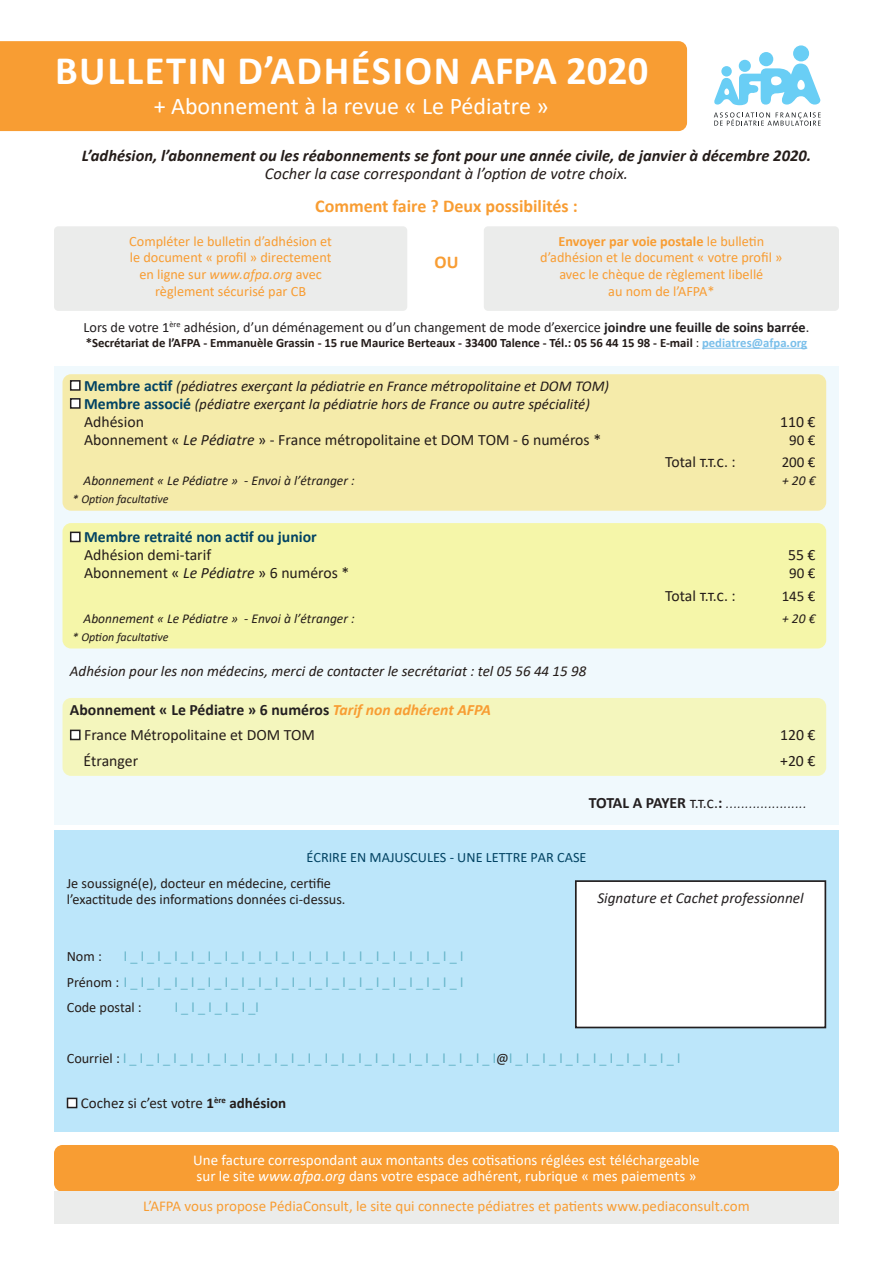
<style>
.page{position:relative;width:893px;height:1263px;background:#fff}
.page>*{position:absolute;margin:0;border:0;box-sizing:border-box;transform-origin:0 0}
.t1{font:700 40.5px "Calibri";letter-spacing:.04em;color:#fff}
.t2{font:24px "Calibri";color:#fff}
.t3{font:700 18px "Calibri";color:#f89d33}
.t4{font:italic 700 16.5px "Calibri";color:#241c19}
.t5{font:italic 16.5px "Calibri";color:#241c19}
.t6{font:15.75px "Calibri";color:#241c19}
.t7{font:700 15.75px/25.5px "Calibri";color:#231f20}
.t8{font:italic 300 15.75px "Calibri";color:#231f20}
.t9{font:700 15.75px "Calibri";color:#024363}
.t10{font:italic 15.3px "Calibri";color:#231f20}
.t11{font:italic 15px/18px "Calibri";color:#241c19}
.t12{font:15px/16.5px "Calibri";color:#fff}
.t13{font:15px "Calibri";color:#f89d33}
.t14{font:15px "Calibri";color:#241c19}
.t15{font:14.25px/17px "Calibri";color:#f89d33;text-align:center}
.t16{font:14.25px/25.5px "Calibri";color:#64b3c7;text-align:justify}
.t17{font:14.25px "Calibri";color:#231f20}
.t18{font:14.25px/16.5px "Calibri";color:#241c19}
.t19{font:14.25px "Calibri";color:#024363}
.t20{font:italic 13.5px "Calibri";color:#241c19}
.t21{font:700 12.75px "Calibri";color:#241c19}
.t22{font:italic 12px "Calibri";color:#241c19}
.s1{font-style:italic}
.s2{font-weight:700}
.s3{font-weight:400}
.s4{color:#7abfea}
.s5{font-weight:700;font-style:normal;font-size:15.75px;color:#024363}
.s6{font-style:italic;color:#f89d33}
.s7{font-weight:400;color:#241c19}
.s8{font-weight:700;font-style:normal}
.s9{font-weight:400;font-style:normal}
.s10{color:#241c19}
</style>
<div class="page">
<div style="left:54px;top:366px;width:785px;height:459px;background:#f0f9fd"></div>
<div style="left:63px;top:374px;width:763px;height:137px;background:#f5ebaa;border-radius:9px"></div>
<div style="left:63px;top:523px;width:763px;height:125px;background:#f5f6a9;border-radius:9px"></div>
<div style="left:63px;top:698px;width:763px;height:78px;background:#f4f6bd;border-radius:9px"></div>
<div style="left:0;top:41px;width:687px;height:90px;background:#f89d33"></div>
<div style="left:54px;top:226px;width:353px;height:85px;background:#ebeceb;border-radius:4px"></div>
<div style="left:484px;top:226px;width:355px;height:85px;background:#ebeceb;border-radius:4px"></div>
<hr style="left:702px;top:348px;width:105px;height:1px;background:#7abfea">
<div style="left:54px;top:830px;width:785px;height:302px;background:#bce6fa"></div>
<div style="left:68px;top:1098px;width:9px;height:9px;background:#fff"></div>
<div style="left:67px;top:1098px;width:10px;height:10px;border:2px solid #231f20"></div>
<div style="left:576px;top:881px;width:249px;height:146px;background:#fff"></div>
<div style="left:575px;top:880px;width:251px;height:148px;border:2px solid #231f20"></div>
<div style="left:54px;top:1145px;width:785px;height:47px;background:#f89d33;border-radius:9px"></div>
<div style="left:54px;top:1191px;width:785px;height:33px;background:#ebeceb"></div>
<div style="left:793px;top:45px;width:16px;height:16px;background:#69cef5;border-radius:50%"></div>
<svg style="left:714px;top:112px;width:107px;height:14px"></svg>
<div style="left:759px;top:52px;width:14px;height:14px;background:#69cef5;border-radius:50%"></div>
<svg style="left:714px;top:64px;width:107px;height:41px"></svg>
<div style="left:721px;top:66px;width:11px;height:11px;background:#69cef5;border-radius:50%"></div>
<div style="left:739px;top:60px;width:12px;height:12px;background:#69cef5;border-radius:50%"></div>
<div style="left:71px;top:381px;width:9px;height:9px;background:#fff"></div>
<div style="left:70px;top:380px;width:11px;height:11px;border:2px solid #231f20"></div>
<div style="left:71px;top:399px;width:9px;height:9px;background:#fff"></div>
<div style="left:70px;top:398px;width:11px;height:11px;border:2px solid #231f20"></div>
<div style="left:71px;top:532px;width:9px;height:9px;background:#fff"></div>
<div style="left:70px;top:532px;width:11px;height:10px;border:2px solid #231f20"></div>
<div style="left:71px;top:730px;width:9px;height:9px;background:#fff"></div>
<div style="left:70px;top:730px;width:11px;height:10px;border:2px solid #231f20"></div>
<h1 class="t1" style="left:55px;top:41px;width:595px">BULLETIN D’ADHÉSION AFPA 2020</h1>
<h2 class="t2" style="left:154px;top:89px;width:396px">+ Abonnement à la revue « Le Pédiatre »</h2>
<p class="t4" style="left:82px;top:144px;width:731px">L’adhésion, l’abonnement ou les réabonnements se font pour une année civile, de janvier à décembre 2020.</p>
<p class="t5" style="left:265px;top:162px;width:365px">Cocher la case correspondant à l’option de votre choix.</p>
<p class="t3" style="left:315px;top:193px;width:264px">Comment faire ? Deux possibilités :</p>
<p class="t15" style="left:129px;top:232px;width:204px">Compléter le bulletin d’adhésion et le document « profil » directement en ligne sur <span class="s1">www.afpa.org</span> avec règlement sécurisé par CB</p>
<p class="t15" style="left:540px;top:232px;width:244px"><span class="s2">Envoyer par voie postale</span> le bulletin d’adhésion et le document « votre profil » avec le chèque de règlement libellé<br>au nom de l’AFPA*</p>
<p class="t17" style="left:84px;top:317px;width:727px">Lors de votre 1<sup>ère</sup> adhésion, d’un déménagement ou d’un changement de mode d’exercice <span class="s2">joindre une feuille de soins barrée</span>.</p>
<p class="t21" style="left:86px;top:333px;width:723px">*Secrétariat de l’AFPA - Emmanuèle Grassin - 15 rue Maurice Berteaux - 33400 Talence - Tél.: 05 56 44 15 98 - E-mail <span class="s3">:</span> <span class="s4">pediatres@afpa.org</span></p>
<p class="t3" style="left:434px;top:250px;width:25px">OU</p>
<p class="t11" style="left:84px;top:376px;width:526px"><span class="s5">Membre actif</span> (pédiatres exerçant la pédiatrie en France métropolitaine et DOM TOM)<br><span class="s5">Membre associé</span> (pédiatre exerçant la pédiatrie hors de France ou autre spécialité)</p>
<p class="t6" style="left:84px;top:411px;width:61px">Adhésion</p>
<p class="t6" style="left:780px;top:411px;width:37px">110 €</p>
<p class="t6" style="left:84px;top:429px;width:518px">Abonnement « <span class="s1">Le Pédiatre</span> » - France métropolitaine et DOM TOM - 6 numéros *</p>
<p class="t14" style="left:789px;top:429px;width:28px">90 €</p>
<p class="t6" style="left:665px;top:451px;width:72px">Total t.t.c. :</p>
<p class="t14" style="left:782px;top:452px;width:35px">200 €</p>
<p class="t20" style="left:84px;top:471px;width:273px">Abonnement « Le Pédiatre » - Envoi à l’étranger :</p>
<p class="t20" style="left:782px;top:471px;width:35px">+ 20 €</p>
<p class="t22" style="left:73px;top:491px;width:97px">* Option facultative</p>
<p class="t9" style="left:84px;top:526px;width:234px">Membre retraité non actif ou junior</p>
<p class="t6" style="left:84px;top:544px;width:129px">Adhésion demi-tarif</p>
<p class="t6" style="left:788px;top:544px;width:29px">55 €</p>
<p class="t6" style="left:84px;top:562px;width:267px">Abonnement « <span class="s1">Le Pédiatre</span> » 6 numéros *</p>
<p class="t14" style="left:789px;top:563px;width:28px">90 €</p>
<p class="t6" style="left:665px;top:585px;width:72px">Total t.t.c. :</p>
<p class="t14" style="left:782px;top:585px;width:35px">145 €</p>
<p class="t20" style="left:84px;top:609px;width:273px">Abonnement « Le Pédiatre » - Envoi à l’étranger :</p>
<p class="t20" style="left:782px;top:609px;width:35px">+ 20 €</p>
<p class="t22" style="left:73px;top:629px;width:97px">* Option facultative</p>
<p class="t11" style="left:70px;top:661px;width:518px">Adhésion pour les non médecins, merci de contacter le secrétariat : tel 05 56 44 15 98</p>
<p class="t7" style="left:84px;top:696px;width:409px;text-indent:-14px">Abonnement « Le Pédiatre » 6 numéros <span class="s6">Tarif non adhérent AFPA<br></span><span class="s7">France Métropolitaine et DOM TOM</span></p>
<p class="t6" style="left:780px;top:724px;width:37px">120 €</p>
<p class="t6" style="left:83px;top:750px;width:56px">Étranger</p>
<p class="t6" style="left:780px;top:750px;width:37px">+20 €</p>
<p class="t8" style="left:589px;top:793px;width:220px"><span class="s8">TOTAL A PAYER</span> <span class="s9">t.t.c.</span><span class="s8">:</span> .....................</p>
<p class="t19" style="left:306px;top:848px;width:282px">ÉCRIRE EN MAJUSCULES - UNE LETTRE PAR CASE</p>
<p class="t18" style="left:67px;top:874px;width:280px">Je soussigné(e), docteur en médecine, certifie l’exactitude des informations données ci-dessus.</p>
<p class="t10" style="left:597px;top:887px;width:208px">Signature et Cachet professionnel</p>
<p class="t16" style="left:67px;top:943px;width:398px;text-indent:57px">l _ l _ l _ l _ l _ l _ l _ l _ l _ l _ l _ l _ l _ l _ l _ l _ l _ l _ l _ l _ l <span class="s10">Prénom :</span> l _ l _ l _ l _ l _ l _ l _ l _ l _ l _ l _ l _ l _ l _ l _ l _ l _ l _ l _ l _ l <span class="s10">Code postal :</span></p>
<p class="t18" style="left:67px;top:948px;width:37px">Nom :</p>
<p class="t16" style="left:175px;top:994px;width:86px">l _ l _ l _ l _ l _l</p>
<p class="t16" style="left:67px;top:1045px;width:615px"><span class="s10">Courriel :</span> l _ l _ l _ l _ l _ l _ l _ l _ l _ l _ l _ l _ l _ l _ l _ l _ l _ l _ l _ l _ l _ l _ l<span class="s10">@</span>l _ l _ l _ l _ l _ l _ l _ l _ l _ l _ l</p>
<p class="t14" style="left:81px;top:1093px;width:207px">Cochez si c’est votre <span class="s2">1</span><sup>ère</sup> <span class="s2">adhésion</span></p>
<p class="t12" style="left:193px;top:1151px;width:508px">Une facture correspondant aux montants des cotisations réglées est téléchargeable sur le site <span class="s1">www.afpa.org</span> dans votre espace adhérent, rubrique « mes paiements »</p>
<p class="t13" style="left:143px;top:1195px;width:608px">L’AFPA vous propose PédiaConsult, le site qui connecte pédiatres et patients www.pediaconsult.com</p>
</div>
